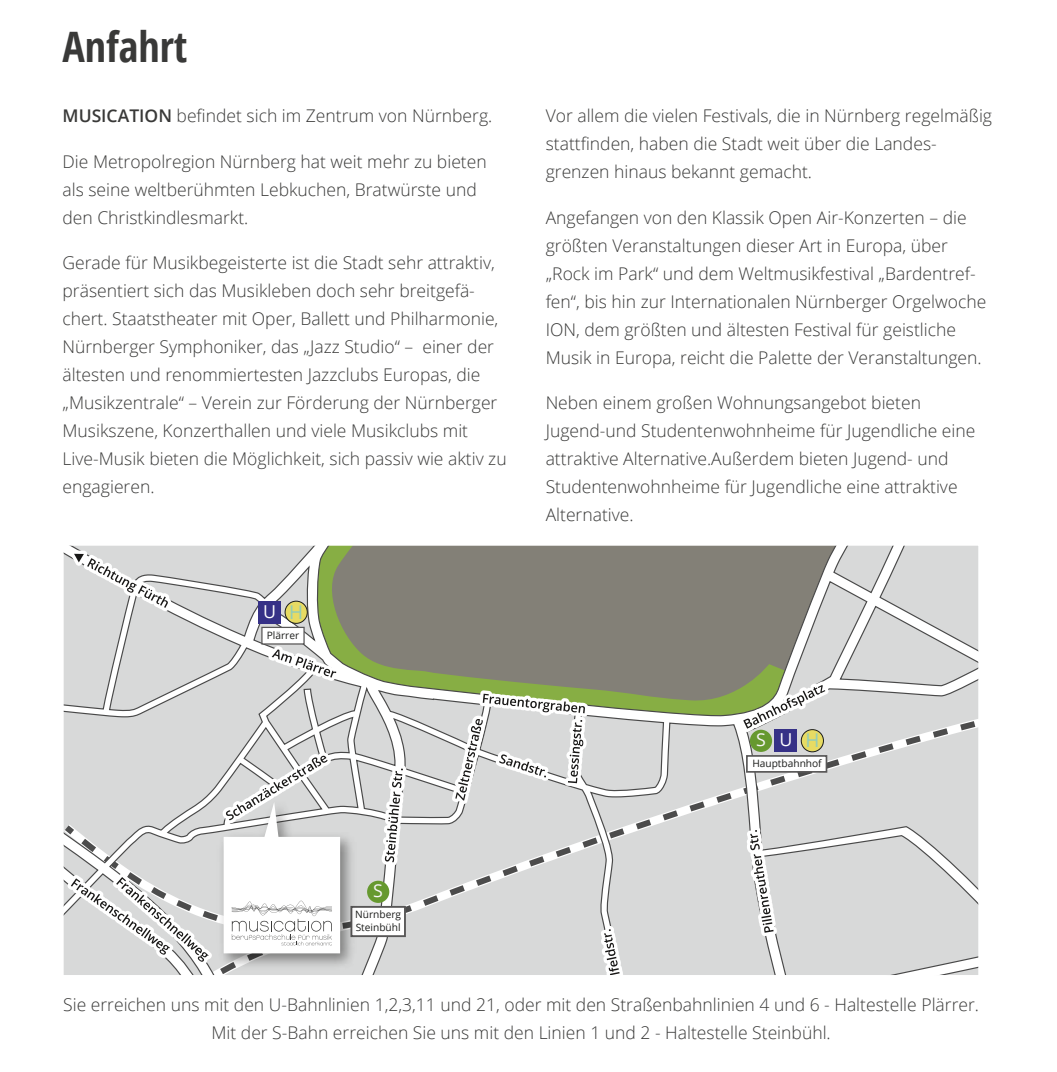
<style>
.page{position:relative;width:1057px;height:1072px;background:#fff}
.page>*{position:absolute;margin:0;border:0;box-sizing:border-box;transform-origin:0 0}
.t1{font:700 condensed 42px "Open Sans";color:#393938}
.t2{font:17.85px "Open Sans";color:#f6f5f6}
.t3{font:17.85px "Open Sans";color:#fff}
.t4{font:300 17.5px/28px "Open Sans";color:#393938}
.t5{font:10.15px/12.2px "Open Sans";color:#1c1d1b}
.s1{font-weight:600}
.s2{font-size:18.9px;color:#90ccb8}
.s3{color:#fff}
</style>
<div class="page">
<svg style="left:63px;top:545px;width:916px;height:430px;background:#c6c8c3"></svg>
<h1 class="t1" style="left:63px;top:18px;width:126px">Anfahrt</h1>
<p class="t4" style="left:63px;top:101px;width:431px"><span class="s1">MUSICATION</span> befindet sich im Zentrum von Nürnberg.</p>
<p class="t4" style="left:63px;top:147px;width:426px">Die Metropolregion Nürnberg hat weit mehr zu bieten als seine weltberühmten Lebkuchen, Bratwürste und den Christkindlesmarkt.</p>
<p class="t4" style="left:63px;top:248px;width:446px">Gerade für Musikbegeisterte ist die Stadt sehr attraktiv, präsentiert sich das Musikleben doch sehr breitgefä&shy;chert. Staatstheater mit Oper, Ballett und Philharmonie, Nürnberger Symphoniker, das „Jazz Studio“ – einer der ältesten und renommiertesten Jazzclubs Europas, die „Musikzentrale“ – Verein zur Förderung der Nürnberger Musikszene, Konzerthallen und viele Musikclubs mit Live-Musik bieten die Möglichkeit, sich passiv wie aktiv zu engagieren.</p>
<p class="t3" style="left:263px;top:599px;width:41px">U <span class="s2">H</span></p>
<p class="t5" style="left:267px;top:628px;width:34px">Plärrer</p>
<p class="t4" style="left:546px;top:101px;width:448px">Vor allem die vielen Festivals, die in Nürnberg regelmäßig stattfinden, haben die Stadt weit über die Landes&shy;grenzen hinaus bekannt gemacht.</p>
<p class="t4" style="left:546px;top:203px;width:442px">Angefangen von den Klassik Open Air-Konzerten – die größten Veranstaltungen dieser Art in Europa, über „Rock im Park“ und dem Weltmusikfestival „Bardentref&shy;fen“, bis hin zur Internationalen Nürnberger Orgelwoche ION, dem größten und ältesten Festival für geistliche Musik in Europa, reicht die Palette der Veranstaltungen.</p>
<p class="t4" style="left:546px;top:388px;width:431px">Neben einem großen Wohnungsangebot bieten Jugend-und Studentenwohnheime für Jugendliche eine attraktive Alternative.Außerdem bieten Jugend- und Studentenwohnheime für Jugendliche eine attraktive Alternative.</p>
<p class="t2" style="left:756px;top:727px;width:65px">S<span class="s3">U</span><span class="s2">H</span></p>
<p class="t5" style="left:752px;top:757px;width:71px">Hauptbahnhof</p>
<p class="t2" style="left:373px;top:878px;width:11px">S</p>
<p class="t5" style="left:355px;top:908px;width:47px">Nürnberg<br>Steinbühl</p>
<p class="t4" style="left:63px;top:989px;width:917px;text-align:center">Sie erreichen uns mit den U-Bahnlinien 1,2,3,11 und 21, oder mit den Straßenbahnlinien 4 und 6 - Haltestelle Plärrer.<br>Mit der S-Bahn erreichen Sie uns mit den Linien 1 und 2 - Haltestelle Steinbühl.</p>
</div>
